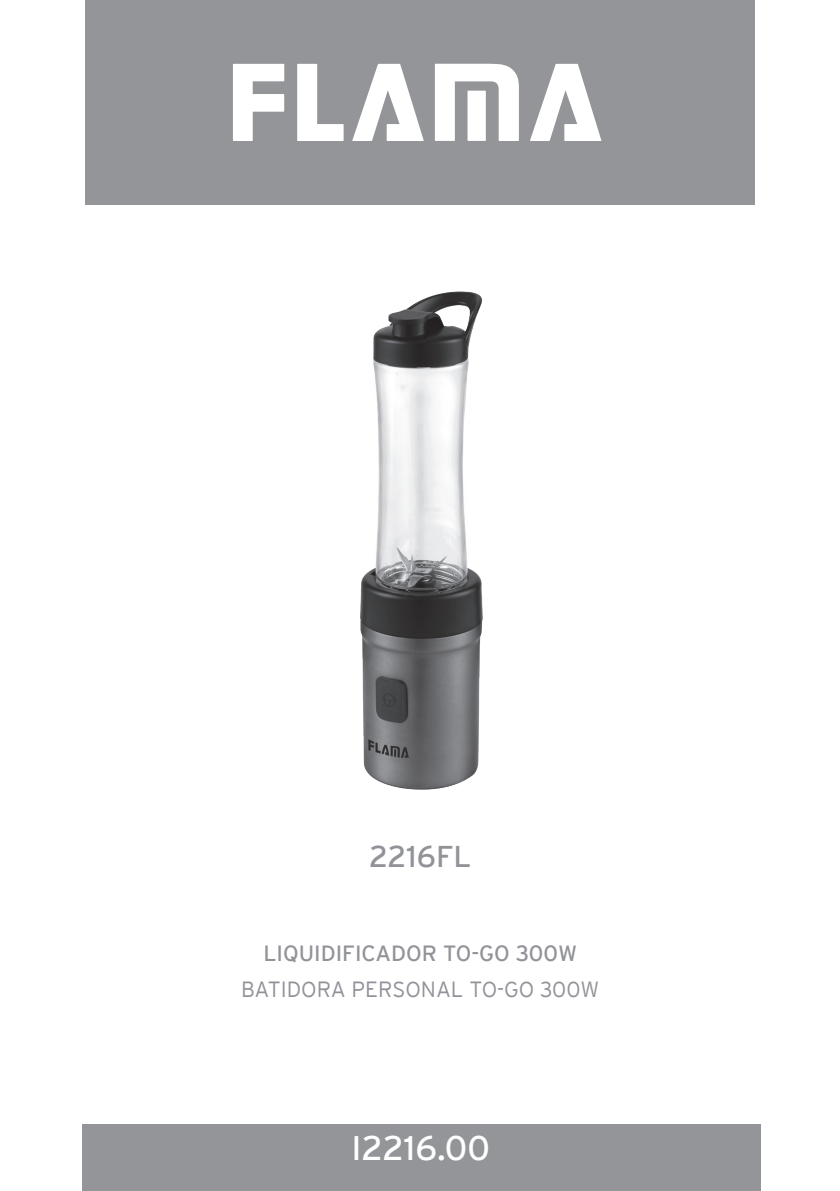
<style>
.page{position:relative;width:840px;height:1191px;background:#fff}
.page>*{position:absolute;margin:0;border:0;box-sizing:border-box;transform-origin:0 0}
.t1{font:34px "Interstate";color:#fff}
.t2{font:30px "Interstate";color:#919399}
.t3{font:300 22px "Interstate";color:#919399}
.t4{font:22px "Interstate";color:#919399}
</style>
<div class="page">
<div style="left:85px;top:0;width:669px;height:205px;background:#939598"></div>
<svg style="left:434px;top:64px;width:84px;height:77px"></svg>
<svg style="left:233px;top:64px;width:51px;height:77px"></svg>
<svg style="left:297px;top:64px;width:46px;height:77px"></svg>
<svg style="left:352px;top:64px;width:71px;height:77px"></svg>
<svg style="left:530px;top:64px;width:71px;height:77px"></svg>
<div style="left:82px;top:1124px;width:678px;height:67px;background:#939598"></div>
<img style="left:360px;top:291px;width:123px;height:499px">
<p class="t2" style="left:369px;top:839px;width:104px">2216FL</p>
<p class="t4" style="left:263px;top:941px;width:315px">LIQUIDIFICADOR TO-GO 300W</p>
<p class="t3" style="left:241px;top:976px;width:359px">BATIDORA PERSONAL TO-GO 300W</p>
<p class="t1" style="left:351px;top:1129px;width:140px">I2216.00</p>
</div>
